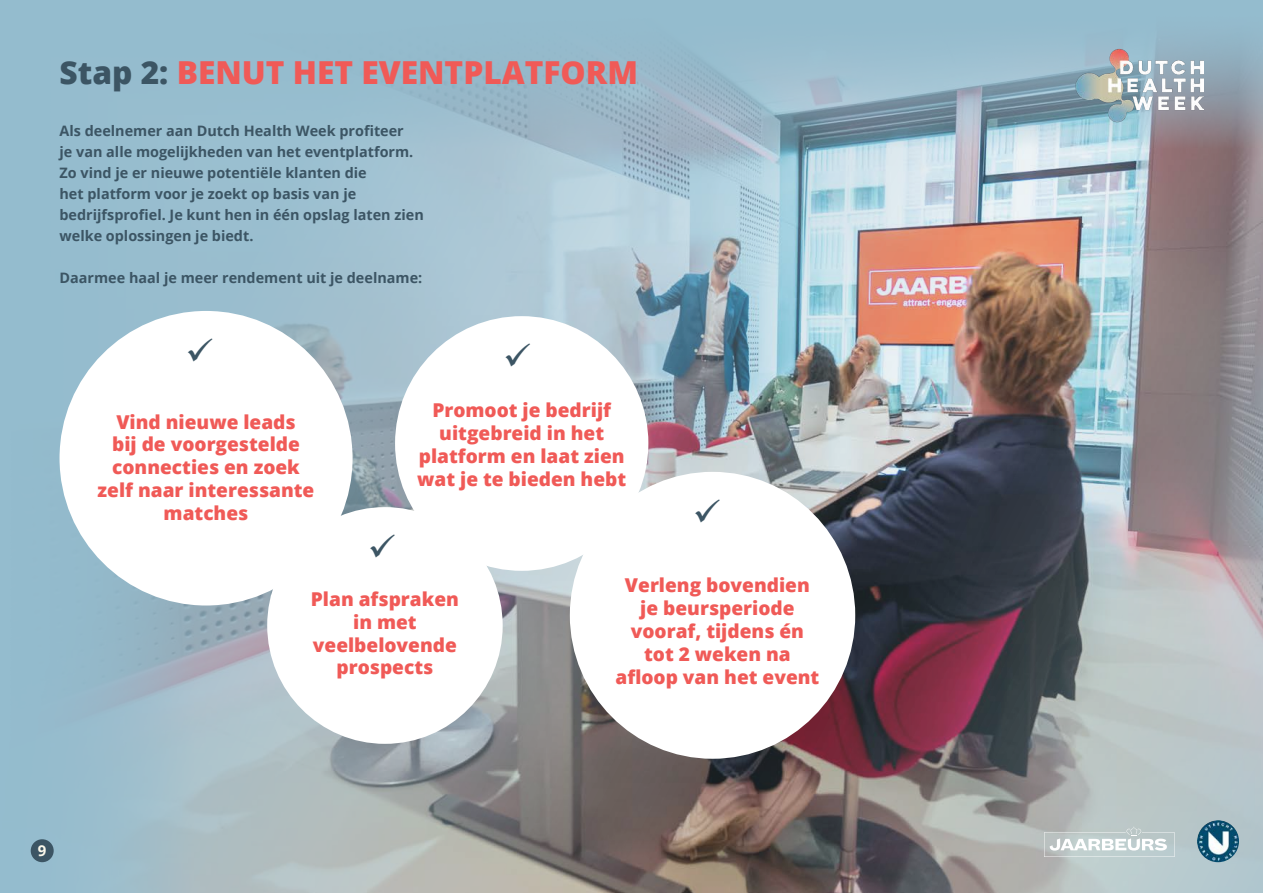
<style>
.page{position:relative;width:1263px;height:893px;background:#fff}
.page>*{position:absolute;margin:0;border:0;box-sizing:border-box;transform-origin:0 0}
.t1{font:800 31.65px "Open Sans";color:#f05a57}
.t2{font:800 19.05px/23px "Open Sans";color:#f05a57;text-align:center}
.t3{font:700 15px "Open Sans";color:#fbf8eb}
.t4{font:700 14.4px/21px "Open Sans";color:#3c5564}
.s1{color:#3c5564}
</style>
<div class="page">
<img style="left:0;top:0;width:1263px;height:893px">
<div style="left:395px;top:316px;width:253px;height:255px;background:#fff;border-radius:50%"></div>
<div style="left:570px;top:472px;width:285px;height:287px;background:#fff;border-radius:50%"></div>
<div style="left:60px;top:311px;width:293px;height:294px;background:#fff;border-radius:50%"></div>
<div style="left:267px;top:507px;width:236px;height:237px;background:#fff;border-radius:50%"></div>
<img style="left:1075px;top:45px;width:128px;height:81px">
<div style="left:31px;top:839px;width:23px;height:23px;background:#3c5564;border-radius:50%"></div>
<svg style="left:1044px;top:827px;width:131px;height:30px"></svg>
<img style="left:1197px;top:820px;width:42px;height:42px;border-radius:21px">
<p class="t1" style="left:60px;top:49px;width:580px"><span class="s1">Stap 2:</span> BENUT HET EVENTPLATFORM</p>
<p class="t4" style="left:60px;top:120px;width:366px">Als deelnemer aan Dutch Health Week profiteer<br>je van alle mogelijkheden van het eventplatform.<br>Zo vind je er nieuwe potentiële klanten die<br>het platform voor je zoekt op basis van je bedrijfsprofiel. Je kunt hen in één opslag laten zien welke oplossingen je biedt.</p>
<p class="t4" style="left:60px;top:267px;width:364px">Daarmee haal je meer rendement uit je deelname:</p>
<p class="t2" style="left:98px;top:409px;width:218px">Vind nieuwe leads<br>bij de voorgestelde connecties en zoek zelf naar interessante matches</p>
<p class="t2" style="left:417px;top:398px;width:211px">Promoot je bedrijf uitgebreid in het platform en laat zien wat je te bieden hebt</p>
<p class="t2" style="left:311px;top:586px;width:149px">Plan afspraken in met veelbelovende prospects</p>
<p class="t2" style="left:615px;top:573px;width:205px">Verleng bovendien je beursperiode vooraf, tijdens én tot 2 weken na afloop van het event</p>
<p class="t3" style="left:38px;top:840px;width:10px">9</p>
</div>
